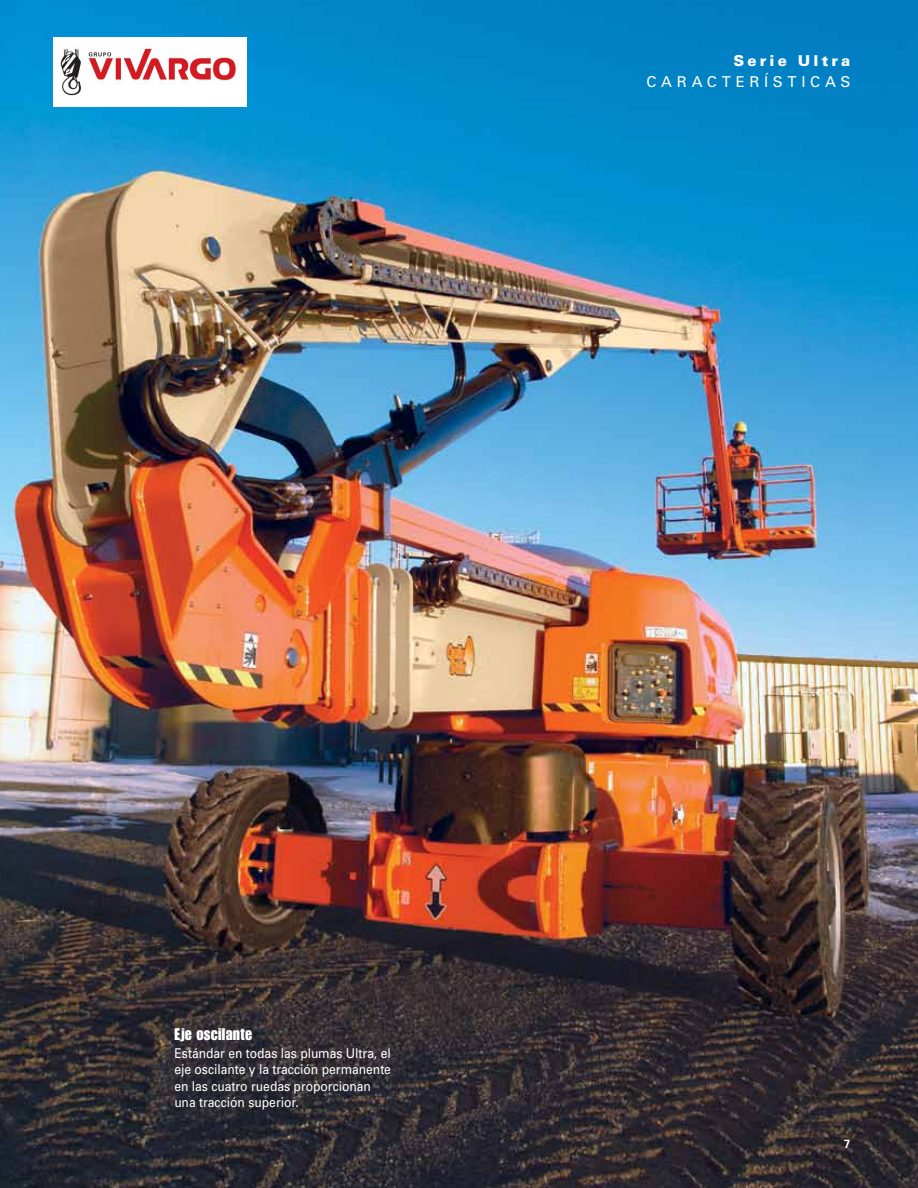
<style>
.page{position:relative;width:918px;height:1188px;background:#fff}
.page>*{position:absolute;margin:0;border:0;box-sizing:border-box;transform-origin:0 0}
.t1{font:16.5px "JLG Impact Standard";letter-spacing:.02em;color:#fff;scale:.95 1}
.t2{font:15px "Univers";letter-spacing:.315em;color:#fff}
.t3{font:900 15px "Univers";letter-spacing:.21em;color:#fff}
.t4{font:13.5px/16.5px "Univers";letter-spacing:-.005em;color:#fff;scale:.9 1}
.t5{font:700 12px "Univers";color:#fff}
</style>
<div class="page">
<img style="left:0;top:0;width:918px;height:1188px">
<img style="left:53px;top:37px;width:193px;height:70px">
<p class="t3" style="left:734px;top:51px;width:118px">Serie Ultra</p>
<p class="t2" style="left:646px;top:72px;width:206px">CARACTERÍSTICAS</p>
<p class="t1" style="left:174px;top:1024px;width:83px">Eje oscilante</p>
<p class="t4" style="left:174px;top:1045px;width:242px">Estándar en todas las plumas Ultra, el eje oscilante y la tracción permanente en las cuatro ruedas proporcionan una tracción superior.</p>
<p class="t5" style="left:844px;top:1136px;width:8px">7</p>
</div>
